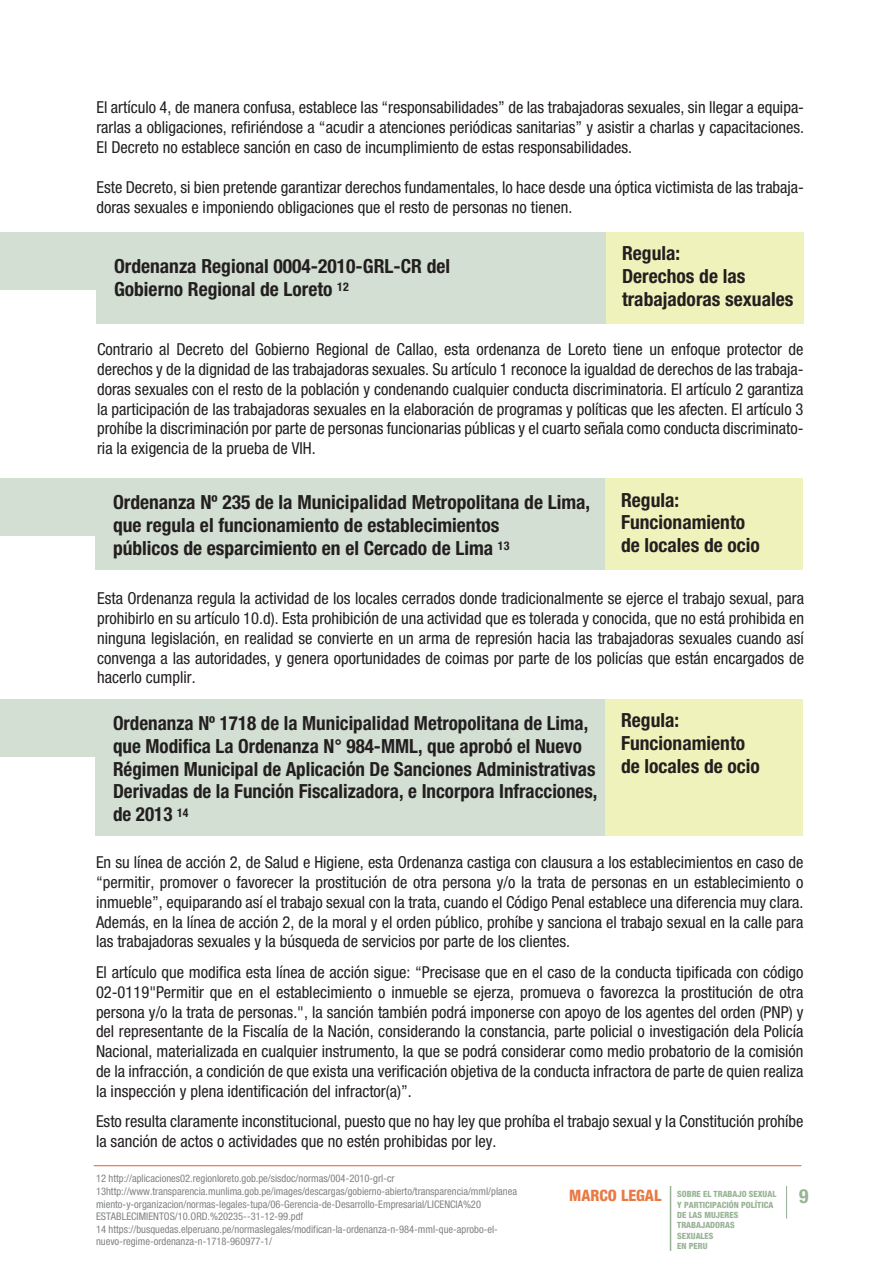
<style>
.page{position:relative;width:893px;height:1263px;background:#fff}
.page>*{position:absolute;margin:0;border:0;box-sizing:border-box;transform-origin:0 0}
.t1{font:700 condensed 19.5px/22.8px "Helvetica Neue";color:#231f20}
.t2{font:700 condensed 19.5px "Helvetica Neue";color:#98b395}
.t3{font:condensed 16.5px/19.8px "Helvetica Neue";color:#231f20;text-align:justify}
.t4{font:800 condensed 15.75px "Helvetica Neue";color:#e87944}
.t5{font:condensed 10.5px/12.6px "Helvetica Neue";color:#808285}
.t6{font:800 condensed 8.55px/10.4px "Helvetica Neue";color:#98b395}
</style>
<div class="page">
<hr style="left:670px;top:1186px;width:1px;height:65px;background:#98b395">
<hr style="left:786px;top:1186px;width:1px;height:32px;background:#98b395">
<hr style="left:94px;top:1165px;width:707px;height:1px;background:#f15929">
<div style="left:606px;top:232px;width:197px;height:91px;background:#eff2ba"></div>
<div style="left:0;top:232px;width:606px;height:91px;background:#d3dfd2"></div>
<div style="left:0;top:290px;width:96px;height:83px;background:#fff"></div>
<div style="left:605px;top:478px;width:197px;height:91px;background:#eff2ba"></div>
<div style="left:0;top:478px;width:605px;height:91px;background:#d3dfd2"></div>
<div style="left:0;top:537px;width:95px;height:83px;background:#fff"></div>
<div style="left:605px;top:699px;width:197px;height:137px;background:#eff2ba"></div>
<div style="left:0;top:699px;width:605px;height:137px;background:#d3dfd2"></div>
<div style="left:0;top:757px;width:95px;height:84px;background:#fff"></div>
<p class="t3" style="left:96px;top:98px;width:709px">El artículo 4, de manera confusa, establece las “responsabilidades” de las trabajadoras sexuales, sin llegar a equipa&shy;rarlas a obligaciones, refiriéndose a “acudir a atenciones periódicas sanitarias” y asistir a charlas y capacitaciones.<br>El Decreto no establece sanción en caso de incumplimiento de estas responsabilidades.</p>
<p class="t3" style="left:96px;top:177px;width:709px">Este Decreto, si bien pretende garantizar derechos fundamentales, lo hace desde una óptica victimista de las trabaja&shy;doras sexuales e imponiendo obligaciones que el resto de personas no tienen.</p>
<p class="t1" style="left:622px;top:242px;width:173px">Regula:<br>Derechos de las trabajadoras sexuales</p>
<p class="t3" style="left:97px;top:339px;width:708px">Contrario al Decreto del Gobierno Regional de Callao, esta ordenanza de Loreto tiene un enfoque protector de derechos y de la dignidad de las trabajadoras sexuales. Su artículo 1 reconoce la igualdad de derechos de las trabaja&shy;doras sexuales con el resto de la población y condenando cualquier conducta discriminatoria. El artículo 2 garantiza la participación de las trabajadoras sexuales en la elaboración de programas y políticas que les afecten. El artículo 3 prohíbe la discriminación por parte de personas funcionarias públicas y el cuarto señala como conducta discriminato&shy;ria la exigencia de la prueba de VIH.</p>
<p class="t1" style="left:113px;top:490px;width:479px">Ordenanza Nº 235 de la Municipalidad Metropolitana de Lima, que regula el funcionamiento de establecimientos<br>públicos de esparcimiento en el Cercado de Lima <sup>13</sup></p>
<p class="t1" style="left:621px;top:488px;width:140px">Regula:<br>Funcionamiento de locales de ocio</p>
<p class="t3" style="left:97px;top:588px;width:708px">Esta Ordenanza regula la actividad de los locales cerrados donde tradicionalmente se ejerce el trabajo sexual, para prohibirlo en su artículo 10.d). Esta prohibición de una actividad que es tolerada y conocida, que no está prohibida en ninguna legislación, en realidad se convierte en un arma de represión hacia las trabajadoras sexuales cuando así convenga a las autoridades, y genera oportunidades de coimas por parte de los policías que están encargados de hacerlo cumplir.</p>
<p class="t1" style="left:113px;top:711px;width:486px">Ordenanza Nº 1718 de la Municipalidad Metropolitana de Lima, que Modifica La Ordenanza N° 984-MML, que aprobó el Nuevo Régimen Municipal de Aplicación De Sanciones Administrativas Derivadas de la Función Fiscalizadora, e Incorpora Infracciones, de 2013 <sup>14</sup></p>
<p class="t1" style="left:621px;top:709px;width:140px">Regula:<br>Funcionamiento de locales de ocio</p>
<p class="t3" style="left:96px;top:852px;width:709px">En su línea de acción 2, de Salud e Higiene, esta Ordenanza castiga con clausura a los establecimientos en caso de “permitir, promover o favorecer la prostitución de otra persona y/o la trata de personas en un establecimiento o inmueble”, equiparando así el trabajo sexual con la trata, cuando el Código Penal establece una diferencia muy clara.<br>Además, en la línea de acción 2, de la moral y el orden público, prohíbe y sanciona el trabajo sexual en la calle para las trabajadoras sexuales y la búsqueda de servicios por parte de los clientes.</p>
<p class="t3" style="left:96px;top:962px;width:709px">El artículo que modifica esta línea de acción sigue: “Precisase que en el caso de la conducta tipificada con código 02-0119"Permitir que en el establecimiento o inmueble se ejerza, promueva o favorezca la prostitución de otra persona y/o la trata de personas.", la sanción también podrá imponerse con apoyo de los agentes del orden (PNP) y del representante de la Fiscalía de la Nación, considerando la constancia, parte policial o investigación dela Policía Nacional, materializada en cualquier instrumento, la que se podrá considerar como medio probatorio de la comisión de la infracción, a condición de que exista una verificación objetiva de la conducta infractora de parte de quien realiza la inspección y plena identificación del infractor(a)”.</p>
<p class="t3" style="left:96px;top:1111px;width:709px">Esto resulta claramente inconstitucional, puesto que no hay ley que prohíba el trabajo sexual y la Constitución prohíbe la sanción de actos o actividades que no estén prohibidas por ley.</p>
<p class="t5" style="left:96px;top:1172px;width:422px">12 http://aplicaciones02.regionloreto.gob.pe/sisdoc/normas/004-2010-grl-cr 13http://www.transparencia.munlima.gob.pe/images/descargas/gobierno-abierto/transparencia/mml/planea miento-y-organizacion/normas-legales-tupa/06-Gerencia-de-Desarrollo-Empresarial/LICENCIA%20<br>ESTABLECIMIENTOS/10.ORD.%20235--31-12-99.pdf<br>14 https://busquedas.elperuano.pe/normaslegales/modifican-la-ordenanza-n-984-mml-que-aprobo-el&shy;nuevo-regime-ordenanza-n-1718-960977-1/</p>
<p class="t1" style="left:114px;top:255px;width:338px">Ordenanza Regional 0004-2010-GRL-CR del<br>Gobierno Regional de Loreto <sup>12</sup></p>
<p class="t4" style="left:569px;top:1186px;width:94px">MARCO LEGAL</p>
<p class="t2" style="left:799px;top:1184px;width:11px">9</p>
<p class="t6" style="left:677px;top:1189px;width:101px">SOBRE EL TRABAJO SEXUAL<br>Y PARTICIPACIÓN POLÍTICA<br>DE LAS MUJERES<br>TRABAJADORAS<br>SEXUALES<br>EN PERU</p>
</div>
